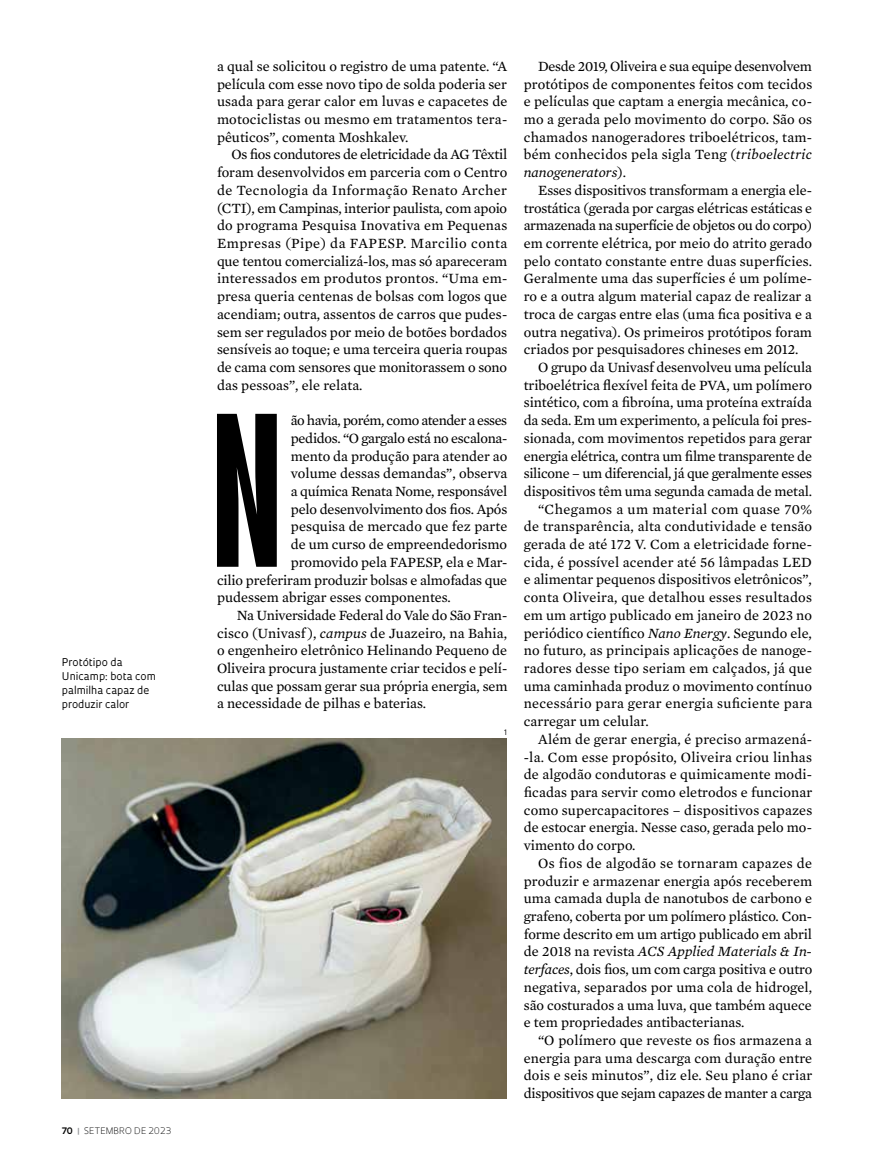
<style>
.page{position:relative;width:885px;height:1169px;background:#fff}
.page>*{position:absolute;margin:0;border:0;box-sizing:border-box;transform-origin:0 0}
.t1{font:195.45px "Swiss 924 BT Regular B";color:#000}
.t2{font:14.4px/17.7px "Mercury Text G2";color:#000;text-align:justify}
.t3{font:14.4px "Mercury Text G2";letter-spacing:-.02em;color:#000}
.t4{font:14.4px "Mercury Text G2";letter-spacing:.02em;color:#000}
.t5{font:14.4px "Mercury Text G2";letter-spacing:-.025em;color:#000}
.t6{font:italic 14.4px "Mercury Text G2";color:#000}
.t7{font:14.4px "Mercury Text G2";letter-spacing:.025em;color:#000}
.t8{font:14.4px "Mercury Text G2";letter-spacing:-.03em;color:#000}
.t9{font:14.4px "Mercury Text G2";letter-spacing:.03em;color:#000}
.t10{font:10.35px/14.1px "Oculum";color:#000}
.t11{font:300 8.7px "Oculum";letter-spacing:.015em;color:#000}
.t12{font:7.35px "Oculum";color:#000}
.s1{font-weight:700}
.s2{font-weight:700;color:#939598}
.s3{font-style:italic}
.s4{font-style:normal}
</style>
<div class="page">
<img style="left:62px;top:738px;width:444px;height:360px">
<p class="t10" style="left:62px;top:654px;width:96px">Protótipo da<br>Unicamp: bota com palmilha capaz de produzir calor</p>
<p class="t11" style="left:62px;top:1124px;width:111px"><span class="s1">70</span> <span class="s2">|</span> SETEMBRO DE 2023</p>
<p class="t2" style="left:217px;top:56px;width:292px">a qual se solicitou o registro de uma patente. “A película com esse novo tipo de solda poderia ser usada para gerar calor em luvas e capacetes de motociclistas ou mesmo em tratamentos tera&shy;pêuticos”, comenta Moshkalev.</p>
<p class="t2" style="left:217px;top:145px;width:292px;text-indent:14px">Os fios condutores de eletricidade da AG Têxtil foram desenvolvidos em parceria com o Centro de Tecnologia da Informação Renato Archer (CTI), em Campinas, interior paulista, com apoio do programa Pesquisa Inovativa em Pequenas Empresas (Pipe) da FAPESP. Marcilio conta que tentou comercializá-los, mas só apareceram interessados em produtos prontos. “Uma em&shy;presa queria centenas de bolsas com logos que acendiam; outra, assentos de carros que pudes&shy;sem ser regulados por meio de botões bordados sensíveis ao toque; e uma terceira queria roupas de cama com sensores que monitorassem o sono das pessoas”, ele relata.</p>
<h1 class="t1" style="left:211px;top:374px;width:74px">N</h1>
<p class="t8" style="left:291px;top:410px;width:218px">ão havia, porém, como atender a esses</p>
<p class="t3" style="left:291px;top:427px;width:218px">pedidos. “O gargalo está no escalona-</p>
<p class="t2" style="left:291px;top:446px;width:218px">mento da produção para atender ao</p>
<p class="t2" style="left:291px;top:464px;width:218px">volume dessas demandas”, observa</p>
<p class="t3" style="left:291px;top:481px;width:218px">a química Renata Nome, responsável</p>
<p class="t2" style="left:291px;top:499px;width:218px">pelo desenvolvimento dos fios. Após</p>
<p class="t2" style="left:291px;top:517px;width:218px">pesquisa de mercado que fez parte</p>
<p class="t2" style="left:291px;top:534px;width:218px">de um curso de empreendedorismo</p>
<p class="t2" style="left:291px;top:552px;width:218px">promovido pela FAPESP, ela e Mar-</p>
<p class="t2" style="left:217px;top:570px;width:292px">cilio preferiram produzir bolsas e almofadas que</p>
<p class="t2" style="left:217px;top:588px;width:235px">pudessem abrigar esses componentes.</p>
<p class="t3" style="left:237px;top:604px;width:272px">Na Universidade Federal do Vale do São Fran-</p>
<p class="t2" style="left:217px;top:623px;width:292px">cisco (Univasf ), <span class="s3">campus</span> de Juazeiro, na Bahia,</p>
<p class="t2" style="left:217px;top:641px;width:292px">o engenheiro eletrônico Helinando Pequeno de</p>
<p class="t2" style="left:217px;top:658px;width:292px">Oliveira procura justamente criar tecidos e pelí-</p>
<p class="t2" style="left:217px;top:676px;width:292px">culas que possam gerar sua própria energia, sem</p>
<p class="t2" style="left:217px;top:694px;width:211px">a necessidade de pilhas e baterias.</p>
<p class="t12" style="left:504px;top:727px;width:5px">1</p>
<p class="t2" style="left:524px;top:56px;width:290px;text-indent:14px">Desde 2019, Oliveira e sua equipe desenvolvem protótipos de componentes feitos com tecidos e películas que captam a energia mecânica, co&shy;mo a gerada pelo movimento do corpo. São os chamados nanogeradores triboelétricos, tam&shy;bém conhecidos pela sigla Teng (<span class="s3">triboelectric nanogenerators</span>).</p>
<p class="t2" style="left:538px;top:180px;width:275px">Esses dispositivos transformam a energia ele-</p>
<p class="t2" style="left:524px;top:198px;width:290px">trostática (gerada por cargas elétricas estáticas e</p>
<p class="t5" style="left:524px;top:215px;width:290px">armazenada na superfície de objetos ou do corpo)</p>
<p class="t2" style="left:524px;top:233px;width:290px">em corrente elétrica, por meio do atrito gerado</p>
<p class="t2" style="left:524px;top:251px;width:290px">pelo contato constante entre duas superfícies.</p>
<p class="t2" style="left:524px;top:269px;width:290px">Geralmente uma das superfícies é um políme-</p>
<p class="t2" style="left:524px;top:287px;width:290px">ro e a outra algum material capaz de realizar a</p>
<p class="t2" style="left:524px;top:304px;width:290px">troca de cargas entre elas (uma fica positiva e a</p>
<p class="t2" style="left:524px;top:322px;width:290px">outra negativa). Os primeiros protótipos foram</p>
<p class="t2" style="left:524px;top:340px;width:276px">criados por pesquisadores chineses em 2012.</p>
<p class="t2" style="left:538px;top:357px;width:275px">O grupo da Univasf desenvolveu uma película</p>
<p class="t2" style="left:524px;top:375px;width:290px">triboelétrica flexível feita de PVA, um polímero</p>
<p class="t2" style="left:524px;top:393px;width:290px">sintético, com a fibroína, uma proteína extraída</p>
<p class="t2" style="left:524px;top:410px;width:290px">da seda. Em um experimento, a película foi pres-</p>
<p class="t2" style="left:524px;top:428px;width:290px">sionada, com movimentos repetidos para gerar</p>
<p class="t2" style="left:524px;top:446px;width:290px">energia elétrica, contra um filme transparente de</p>
<p class="t3" style="left:524px;top:463px;width:290px">silicone – um diferencial, já que geralmente esses</p>
<p class="t2" style="left:524px;top:481px;width:290px">dispositivos têm uma segunda camada de metal.</p>
<p class="t9" style="left:538px;top:498px;width:275px">“Chegamos a um material com quase 70%</p>
<p class="t2" style="left:524px;top:517px;width:290px">de transparência, alta condutividade e tensão</p>
<p class="t2" style="left:524px;top:534px;width:290px">gerada de até 172 V. Com a eletricidade forne-</p>
<p class="t2" style="left:524px;top:552px;width:290px">cida, é possível acender até 56 lâmpadas LED</p>
<p class="t2" style="left:524px;top:570px;width:290px">e alimentar pequenos dispositivos eletrônicos”,</p>
<p class="t4" style="left:524px;top:587px;width:290px">conta Oliveira, que detalhou esses resultados</p>
<p class="t2" style="left:524px;top:605px;width:290px">em um artigo publicado em janeiro de 2023 no</p>
<p class="t2" style="left:524px;top:623px;width:290px">periódico científico <span class="s3">Nano Energy</span>. Segundo ele,</p>
<p class="t2" style="left:524px;top:641px;width:290px">no futuro, as principais aplicações de nanoge-</p>
<p class="t2" style="left:524px;top:658px;width:290px">radores desse tipo seriam em calçados, já que</p>
<p class="t2" style="left:524px;top:676px;width:290px">uma caminhada produz o movimento contínuo</p>
<p class="t4" style="left:524px;top:693px;width:290px">necessário para gerar energia suficiente para</p>
<p class="t2" style="left:524px;top:711px;width:127px">carregar um celular.</p>
<p class="t2" style="left:538px;top:729px;width:275px">Além de gerar energia, é preciso armazená-</p>
<p class="t4" style="left:524px;top:746px;width:290px">-la. Com esse propósito, Oliveira criou linhas</p>
<p class="t2" style="left:524px;top:765px;width:290px">de algodão condutoras e quimicamente modi-</p>
<p class="t2" style="left:524px;top:782px;width:290px">ficadas para servir como eletrodos e funcionar</p>
<p class="t2" style="left:524px;top:800px;width:290px">como supercapacitores – dispositivos capazes</p>
<p class="t2" style="left:524px;top:818px;width:290px">de estocar energia. Nesse caso, gerada pelo mo-</p>
<p class="t2" style="left:524px;top:835px;width:113px">vimento do corpo.</p>
<p class="t7" style="left:538px;top:852px;width:275px">Os fios de algodão se tornaram capazes de</p>
<p class="t2" style="left:524px;top:871px;width:290px">produzir e armazenar energia após receberem</p>
<p class="t2" style="left:524px;top:889px;width:290px">uma camada dupla de nanotubos de carbono e</p>
<p class="t2" style="left:524px;top:906px;width:290px">grafeno, coberta por um polímero plástico. Con-</p>
<p class="t2" style="left:524px;top:924px;width:290px">forme descrito em um artigo publicado em abril</p>
<p class="t6" style="left:524px;top:941px;width:290px"><span class="s4">de 2018 na revista</span> ACS Applied Materials &amp; In-</p>
<p class="t2" style="left:524px;top:959px;width:290px"><span class="s3">terfaces</span>, dois fios, um com carga positiva e outro</p>
<p class="t2" style="left:524px;top:977px;width:290px">negativa, separados por uma cola de hidrogel,</p>
<p class="t2" style="left:524px;top:995px;width:290px">são costurados a uma luva, que também aquece</p>
<p class="t2" style="left:524px;top:1012px;width:222px">e tem propriedades antibacterianas.</p>
<p class="t2" style="left:538px;top:1030px;width:275px">“O polímero que reveste os fios armazena a</p>
<p class="t2" style="left:524px;top:1048px;width:290px">energia para uma descarga com duração entre</p>
<p class="t2" style="left:524px;top:1066px;width:290px">dois e seis minutos”, diz ele. Seu plano é criar</p>
<p class="t3" style="left:524px;top:1082px;width:290px">dispositivos que sejam capazes de manter a carga</p>
</div>
